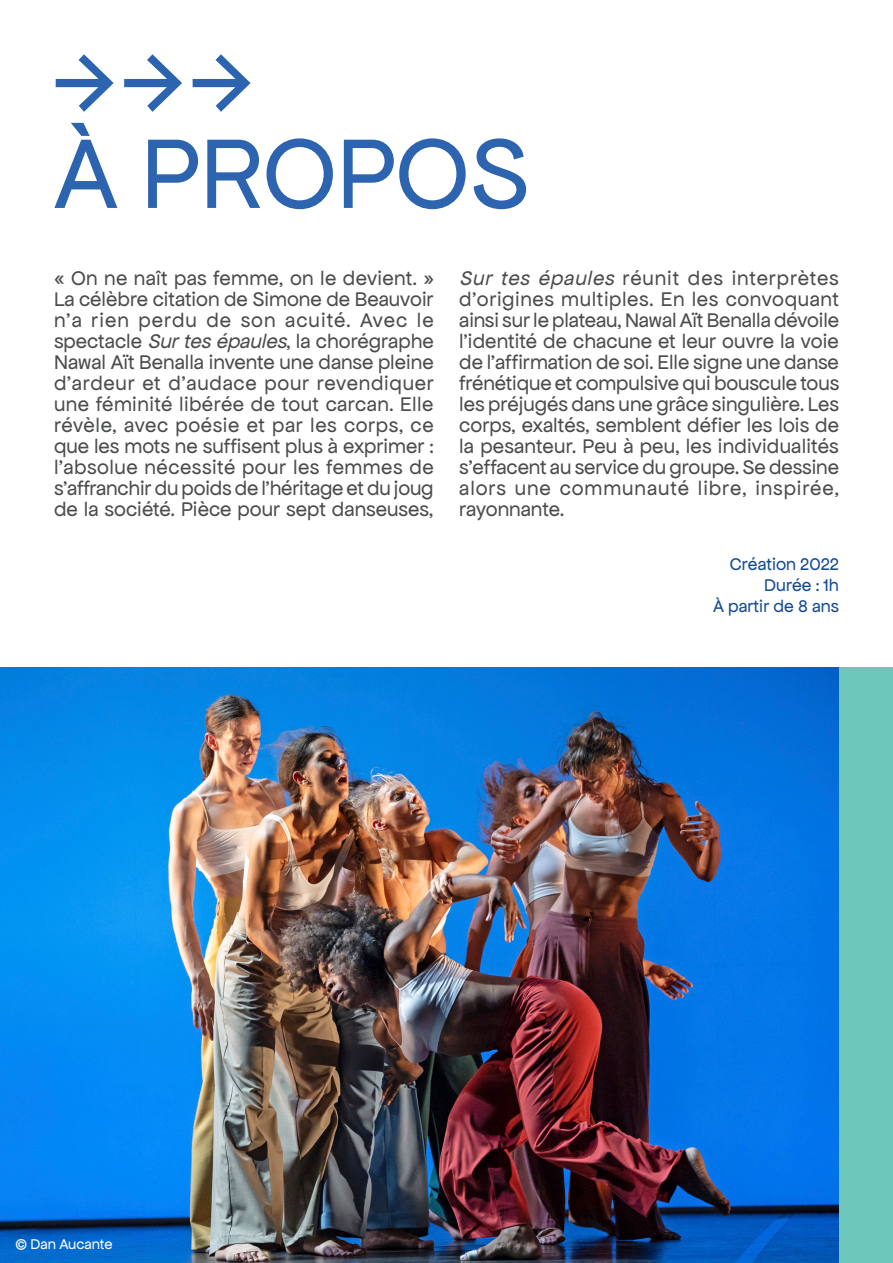
<style>
.page{position:relative;width:893px;height:1263px;background:#fff}
.page>*{position:absolute;margin:0;border:0;box-sizing:border-box;transform-origin:0 0}
.t1{font:105px "Apfel Grotezk";color:#2d64af}
.Style_de_paragraphe_1{font:21px/21px "Apfel Grotezk";letter-spacing:.005em;color:#4b4c4d;text-align:justify}
.t2{font:18px "Apfel Grotezk";letter-spacing:.005em;color:#124a95}
.t3{font:15px "Apfel Grotezk";color:#fff}
.s1{font-style:italic}
</style>
<div class="page">
<div style="left:0;top:667px;width:893px;height:596px;background:#6dc8bb"></div>
<img style="left:0;top:668px;width:839px;height:595px">
<p class="t1" style="left:54px;top:28px;width:201px">→ → →</p>
<p class="t1" style="left:54px;top:118px;width:477px">À PROPOS</p>
<p class="Style_de_paragraphe_1" style="left:54px;top:268px;width:381px">« On ne naît pas femme, on le devient. » La célèbre citation de Simone de Beauvoir n’a rien perdu de son acuité. Avec le spectacle <span class="s1">Surtes épaules</span>, la chorégraphe Nawal Aït Benalla invente une danse pleine d’ardeur et d’audace pour revendiquer une féminité libérée de tout carcan. Elle révèle, avec poésie et par les corps, ce que les mots ne suffisent plus à exprimer : l’absolue nécessité pour les femmes de s’affranchir du poids de l’héritage et du joug de la société. Pièce pour sept danseuses,</p>
<p class="Style_de_paragraphe_1" style="left:459px;top:268px;width:381px"><span class="s1">Sur tes épaules</span> réunit des interprètes d’origines multiples. En les convoquant ainsi sur le plateau, Nawal Aït Benalla dévoile l’identité de chacune et leur ouvre la voie de l’affirmation de soi. Elle signe une danse frénétique et compulsive qui bouscule tous les préjugés dans une grâce singulière. Les corps, exaltés, semblent défier les lois de la pesanteur. Peu à peu, les individualités s’effacent au service du groupe. Se dessine alors une communauté libre, inspirée, rayonnante.</p>
<p class="t2" style="left:730px;top:555px;width:111px">Création 2022</p>
<p class="t2" style="left:764px;top:576px;width:76px">Durée : 1h</p>
<p class="t2" style="left:713px;top:597px;width:127px">À partir de 8 ans</p>
<p class="t3" style="left:16px;top:1236px;width:98px">© Dan Aucante</p>
</div>
